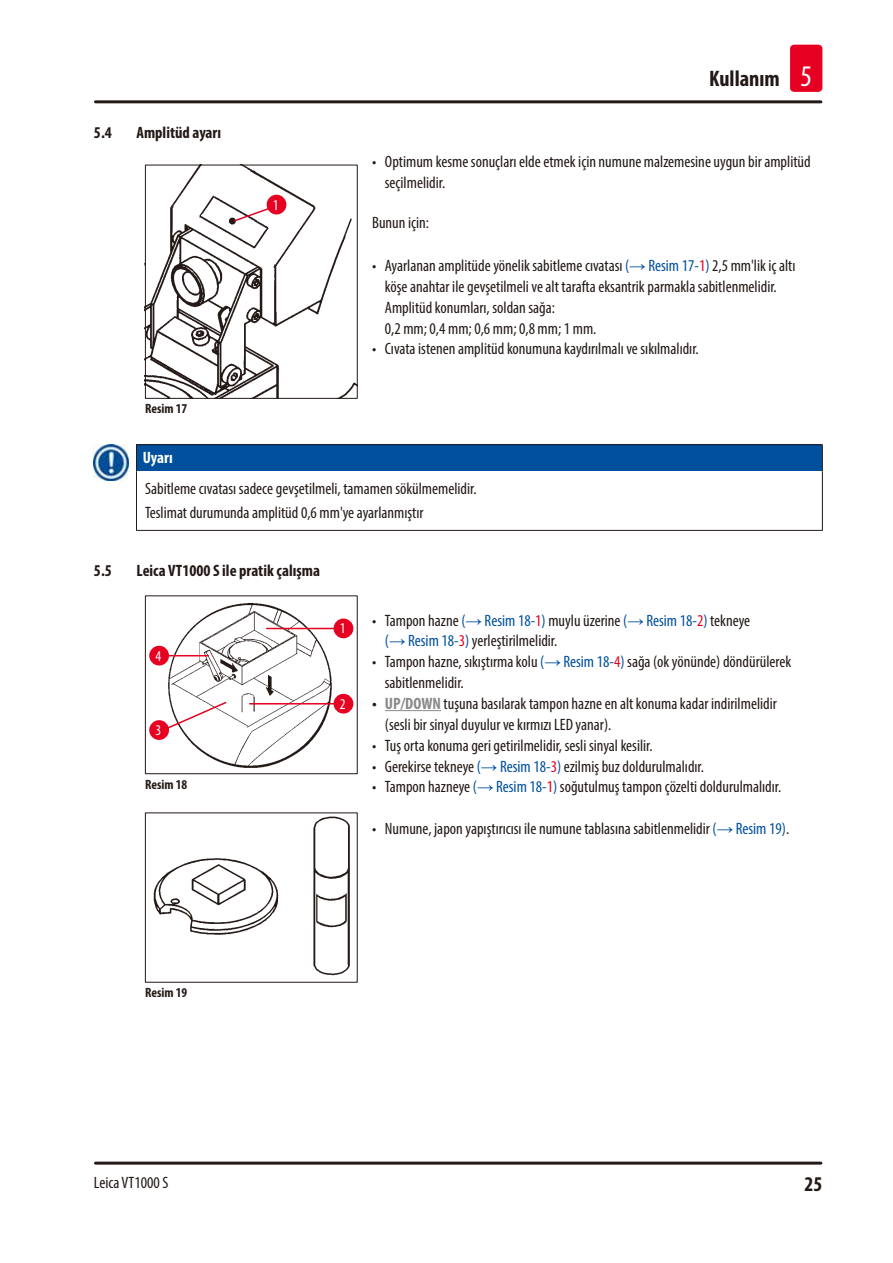
<style>
.page{position:relative;width:893px;height:1263px;background:#fff}
.page>*{position:absolute;margin:0;border:0;box-sizing:border-box;transform-origin:0 0}
.t1{font:700 condensed 22.5px "Myriad Pro";color:#231916}
.t2{font:700 condensed 21px "Myriad Pro";color:#231916}
.Source_of_danger{font:condensed 16.5px/20.9px "Myriad Pro";color:#231916}
.t3{font:700 condensed 16.5px "Myriad Pro";color:#231916}
.Table_text{font:condensed 16.5px "Myriad Pro";color:#231916}
.Signalword__no_use_a{font:700 condensed 16.5px "Myriad Pro";letter-spacing:-.005em;color:#fff}
.t4{font:condensed 15px "Myriad Pro";color:#fff}
.t5{font:700 condensed 13.5px "Myriad Pro";color:#231916}
.s1{font-weight:400;font-size:30px;color:#fff}
.s2{color:#00509e}
.s3{font-family:"Arial";font-stretch:normal;color:#00509e}
.s4{color:#e60021}
.s5{font-weight:700}
.s6{font-weight:700;color:#898989}
</style>
<div class="page">
<hr style="left:95px;top:100px;width:726px;height:3px;background:#231916">
<hr style="left:95px;top:1161px;width:726px;height:3px;background:#231916">
<div style="left:790px;top:45px;width:32px;height:47px;background:#e60021;border-radius:4px"></div>
<img style="left:145px;top:164px;width:213px;height:234px">
<div style="left:267px;top:195px;width:19px;height:19px;background:#e60021;border-radius:50%"></div>
<svg style="left:233px;top:206px;width:39px;height:17px"></svg>
<div style="left:136px;top:445px;width:686px;height:26px;background:#00509e"></div>
<hr style="left:136px;top:471px;width:1px;height:59px;background:#231916">
<hr style="left:822px;top:471px;width:1px;height:59px;background:#231916">
<hr style="left:136px;top:530px;width:687px;height:1px;background:#231916">
<hr style="left:136px;top:444px;width:687px;height:1px;background:#231916">
<svg style="left:136px;top:445px;width:1px;height:26px"></svg>
<svg style="left:822px;top:445px;width:1px;height:26px"></svg>
<img style="left:94px;top:444px;width:35px;height:36px">
<div style="left:145px;top:595px;width:213px;height:179px;border:1px solid #231916"></div>
<img style="left:162px;top:603px;width:177px;height:171px">
<div style="left:334px;top:618px;width:19px;height:20px;background:#e60021;border-radius:50%"></div>
<hr style="left:267px;top:628px;width:70px;height:1px;background:#e60021">
<div style="left:334px;top:694px;width:19px;height:19px;background:#e60021;border-radius:50%"></div>
<hr style="left:250px;top:703px;width:87px;height:1px;background:#e60021">
<div style="left:149px;top:646px;width:20px;height:19px;background:#e60021;border-radius:50%"></div>
<hr style="left:166px;top:655px;width:42px;height:1px;background:#e60021">
<div style="left:149px;top:720px;width:20px;height:20px;background:#e60021;border-radius:50%"></div>
<svg style="left:164px;top:701px;width:64px;height:30px"></svg>
<hr style="left:385px;top:710px;width:56px;height:1px;background:#898989">
<div style="left:145px;top:812px;width:213px;height:170px;border:1px solid #231916"></div>
<img style="left:153px;top:816px;width:197px;height:160px">
<p class="t3" style="left:94px;top:122px;width:19px">5.4</p>
<p class="t3" style="left:136px;top:122px;width:86px">Amplitüd ayarı</p>
<p class="t4" style="left:273px;top:196px;width:7px">1</p>
<p class="t5" style="left:145px;top:400px;width:44px">Resim 17</p>
<h1 class="t1" style="left:709px;top:65px;width:104px">Kullanım <span class="s1">5</span></h1>
<p class="Source_of_danger" style="left:385px;top:151px;width:427px;text-indent:-13px">• Optimum kesme sonuçları elde etmek için numune malzemesine uygun bir amplitüd seçilmelidir.</p>
<p class="Table_text" style="left:372px;top:213px;width:58px">Bunun için:</p>
<p class="Source_of_danger" style="left:385px;top:255px;width:412px;text-indent:-13px">• Ayarlanan amplitüde yönelik sabitleme cıvatası <span class="s2">(</span><span class="s3">→</span> <span class="s2">Resim 17‑</span><span class="s4">1</span><span class="s2">)</span> 2,5 mm'lik iç altı köşe anahtar ile gevşetilmeli ve alt tarafta eksantrik parmakla sabitlenmelidir.<br>Amplitüd konumları, soldan sağa:<br>0,2 mm; 0,4 mm; 0,6 mm; 0,8 mm; 1 mm.</p>
<p class="Source_of_danger" style="left:372px;top:338px;width:328px">• Cıvata istenen amplitüd konumuna kaydırılmalı ve sıkılmalıdır.</p>
<p class="Signalword__no_use_a" style="left:143px;top:447px;width:31px">Uyarı</p>
<p class="Source_of_danger" style="left:145px;top:477px;width:333px">Sabitleme cıvatası sadece gevşetilmeli, tamamen sökülmemelidir.</p>
<p class="Source_of_danger" style="left:145px;top:501px;width:280px">Teslimat durumunda amplitüd 0,6 mm'ye ayarlanmıştır</p>
<p class="t3" style="left:94px;top:560px;width:19px">5.5</p>
<p class="t3" style="left:136px;top:560px;width:185px">Leica VT1000 S ile pratik çalışma</p>
<p class="t4" style="left:155px;top:647px;width:7px">4</p>
<p class="t4" style="left:155px;top:721px;width:7px">3</p>
<p class="t5" style="left:145px;top:776px;width:44px">Resim 18</p>
<p class="t4" style="left:340px;top:619px;width:7px">1</p>
<p class="t4" style="left:340px;top:695px;width:7px">2</p>
<p class="Source_of_danger" style="left:385px;top:609px;width:367px;text-indent:-13px">• Tampon hazne <span class="s2">(</span><span class="s3">→</span> <span class="s2">Resim 18‑</span><span class="s4">1</span><span class="s2">)</span> muylu üzerine <span class="s2">(</span><span class="s3">→</span> <span class="s2">Resim 18‑</span><span class="s4">2</span><span class="s2">)</span> tekneye <span class="s2">(</span><span class="s3">→</span> <span class="s2">Resim 18‑</span><span class="s4">3</span><span class="s2">)</span> yerleştirilmelidir.</p>
<p class="Source_of_danger" style="left:385px;top:651px;width:408px;text-indent:-13px">• Tampon hazne, sıkıştırma kolu <span class="s2">(</span><span class="s3">→</span> <span class="s2">Resim 18‑</span><span class="s4">4</span><span class="s2">)</span> sağa (ok yönünde) döndürülerek sabitlenmelidir.</p>
<p class="Source_of_danger" style="left:385px;top:693px;width:394px;text-indent:-13px"><span class="s5">•</span> <span class="s6">UP/DOWN</span> tuşuna basılarak tampon hazne en alt konuma kadar indirilmelidir (sesli bir sinyal duyulur ve kırmızı LED yanar).</p>
<p class="Source_of_danger" style="left:372px;top:735px;width:282px">• Tuş orta konuma geri getirilmelidir, sesli sinyal kesilir.</p>
<p class="Source_of_danger" style="left:372px;top:755px;width:333px">• Gerekirse tekneye <span class="s2">(</span><span class="s3">→</span> <span class="s2">Resim 18‑</span><span class="s4">3</span><span class="s2">)</span> ezilmiş buz doldurulmalıdır.</p>
<p class="Source_of_danger" style="left:372px;top:776px;width:411px">• Tampon hazneye <span class="s2">(</span><span class="s3">→</span> <span class="s2">Resim 18‑</span><span class="s4">1</span><span class="s2">)</span> soğutulmuş tampon çözelti doldurulmalıdır.</p>
<p class="Source_of_danger" style="left:372px;top:818px;width:419px">• Numune, japon yapıştırıcısı ile numune tablasına sabitlenmelidir <span class="s2">(</span><span class="s3">→</span> <span class="s2">Resim 19)</span>.</p>
<p class="t5" style="left:145px;top:984px;width:44px">Resim 19</p>
<p class="Source_of_danger" style="left:94px;top:1171px;width:76px">Leica VT1000 S</p>
<p class="t2" style="left:804px;top:1171px;width:19px">25</p>
</div>
